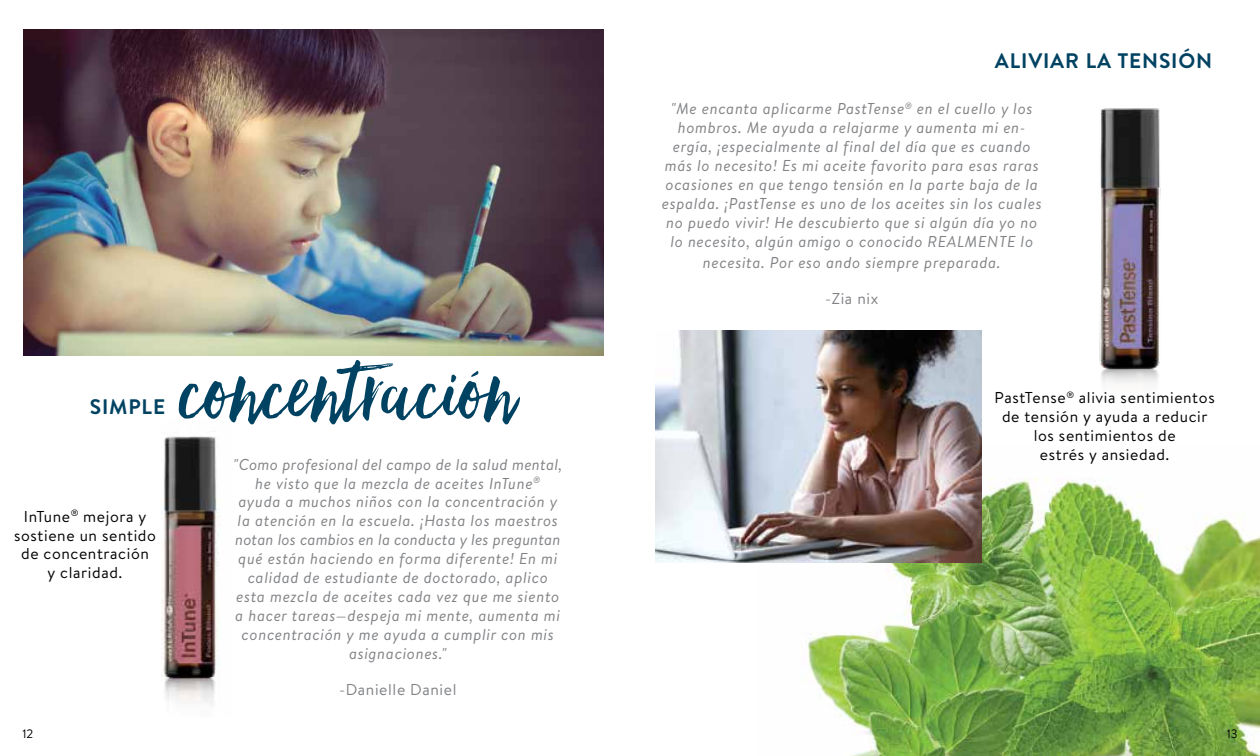
<style>
.page{position:relative;width:1260px;height:756px;background:#fff}
.page>*{position:absolute;margin:0;border:0;box-sizing:border-box;transform-origin:0 0}
.t1{font:113.75px "Hello Beautiful";color:#004262}
.t2{font:700 21px "Brandon Text";letter-spacing:.04em;color:#004262}
.t3{font:italic 15.75px/18.9px "Brandon Text";letter-spacing:.04em;color:#808285;text-align:center}
.t4{font:15.75px/18.9px "Brandon Text";letter-spacing:.04em;color:#000;text-align:center}
.t5{font:15.75px "Brandon Text";letter-spacing:.04em;color:#808285}
.t6{font:12.25px "Brandon Text";color:#000}
</style>
<div class="page">
<img style="left:759px;top:478px;width:501px;height:278px">
<img style="left:24px;top:29px;width:580px;height:326px">
<img style="left:162px;top:436px;width:58px;height:269px">
<img style="left:1099px;top:108px;width:62px;height:277px">
<img style="left:655px;top:331px;width:327px;height:231px">
<h2 class="t2" style="left:995px;top:46px;width:219px">ALIVIAR LA TENSIÓN</h2>
<h2 class="t2" style="left:90px;top:392px;width:77px">SIMPLE</h2>
<h1 class="t1" style="left:178px;top:326px;width:339px">concentración</h1>
<p class="t4" style="left:14px;top:506px;width:144px">InTune<sup>®</sup> mejora y sostiene un sentido de concentración<br>y claridad.</p>
<p class="t3" style="left:233px;top:454px;width:331px">"Como profesional del campo de la salud mental, he visto que la mezcla de aceites InTune<sup>® </sup>ayuda a muchos niños con la concentración y la atención en la escuela. ¡Hasta los maestros notan los cambios en la conducta y les preguntan qué están haciendo en forma diferente! En mi calidad de estudiante de doctorado, aplico esta mezcla de aceites cada vez que me siento a hacer tareas—despeja mi mente, aumenta mi concentración y me ayuda a cumplir con mis asignaciones."</p>
<p class="t5" style="left:339px;top:679px;width:119px">-Danielle Daniel</p>
<p class="t3" style="left:662px;top:99px;width:381px">"Me encanta aplicarme PastTense<sup>®</sup> en el cuello y los hombros. Me ayuda a relajarme y aumenta mi en&shy;ergía, ¡especialmente al final del día que es cuando más lo necesito! Es mi aceite favorito para esas raras ocasiones en que tengo tensión en la parte baja de la espalda. ¡PastTense es uno de los aceites sin los cuales no puedo vivir! He descubierto que si algún día yo no lo necesito, algún amigo o conocido REALMENTE lo</p>
<p class="t3" style="left:703px;top:252px;width:299px">necesita. Por eso ando siempre preparada.</p>
<p class="t5" style="left:825px;top:288px;width:55px">-Zia nix</p>
<p class="t4" style="left:995px;top:387px;width:222px">PastTense<sup>®</sup> alivia sentimientos de tensión y ayuda a reducir los sentimientos de<br>estrés y ansiedad.</p>
<p class="t6" style="left:22px;top:725px;width:12px">12</p>
<p class="t6" style="left:1227px;top:725px;width:13px">13</p>
</div>
